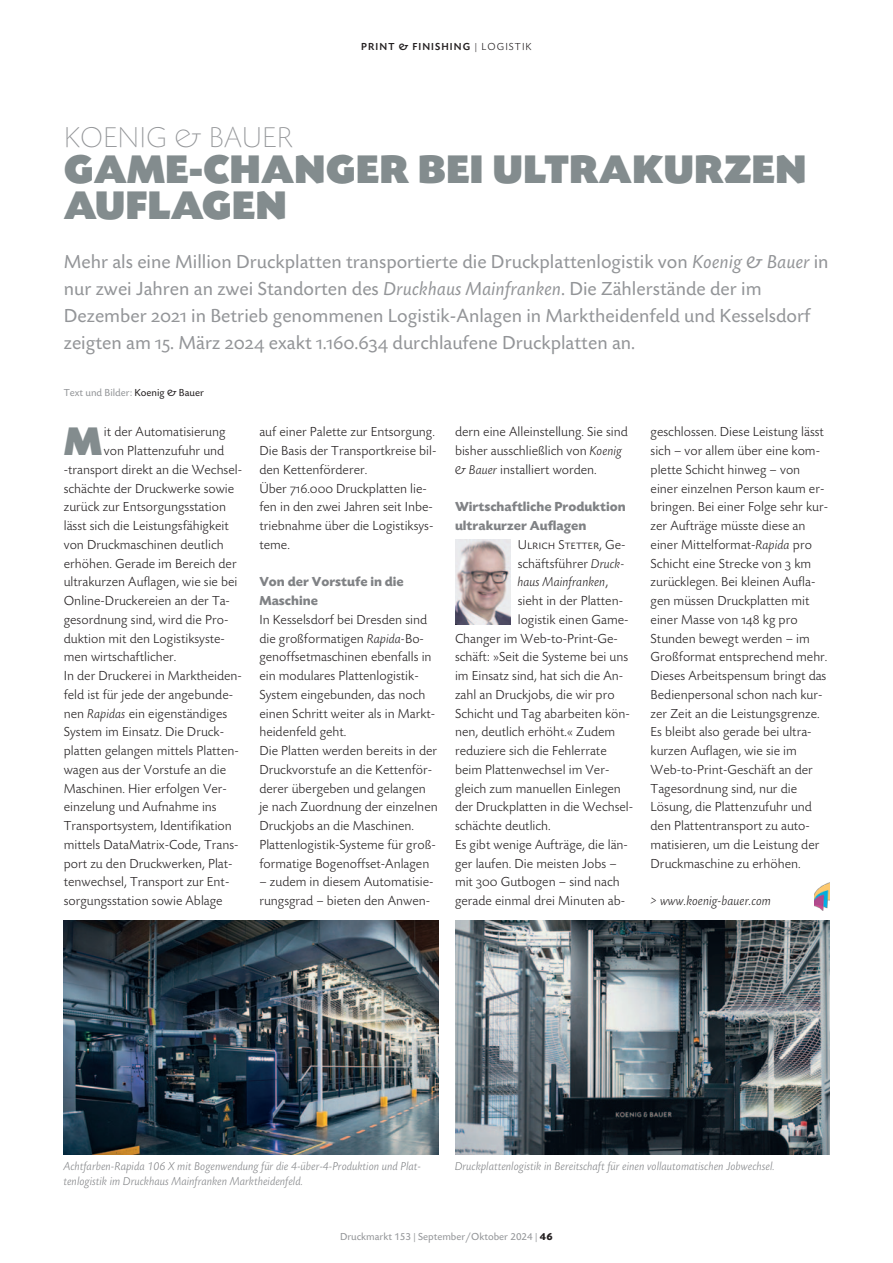
<style>
.page{position:relative;width:893px;height:1263px;background:#fff}
.page>*{position:absolute;margin:0;border:0;box-sizing:border-box;transform-origin:0 0}
.t1{font:42px/36px "Today SB Ultra";color:#838c8e}
.t2{font:300 expanded 30px "Today SB";color:#939598}
.t3{font:19.5px/27px "Today SB";color:#939598}
.t4{font:300 13.5px/18.8px "Today SB";color:#231f20}
.t5{font:700 13.5px/18.8px "Today SB";color:#808285}
.t6{font:italic 300 13.5px "Today SB";color:#231f20}
.t7{font:13.5px "Today SB Caps Lig";color:#231f20}
.t8{font:italic 300 12px "Today SB";color:#808285}
.t9{font:10.5px "Today SB";color:#939598}
.t10{font:500 10.5px "Today SB";letter-spacing:.1em;color:#231f20}
.s1{font-weight:300}
.s2{font-style:italic}
.s3{font-family:"Today SB Caps"}
.s4{color:#231f20}
.s5{font-family:"Today SB Caps Lig";font-weight:400}
.s6{font-family:"Today SB";font-weight:300}
.s7{font-style:normal}
.s8{font-weight:700;color:#231f20}
</style>
<div class="page">
<img style="left:455px;top:921px;width:374px;height:234px">
<img style="left:64px;top:921px;width:374px;height:234px">
<img style="left:455px;top:540px;width:55px;height:85px">
<img style="left:814px;top:882px;width:15px;height:28px">
<p class="t10" style="left:361px;top:42px;width:172px">PRINT &amp; FINISHING <span class="s1">| LOGISTIK</span></p>
<p class="t2" style="left:64px;top:127px;width:230px">KOENIG &amp; BAUER</p>
<p class="t1" style="left:64px;top:157px;width:744px">GAME-CHANGER BEI ULTRAKURZEN<br>AUFLAGEN</p>
<p class="t3" style="left:64px;top:250px;width:766px">Mehr als eine Million Druckplatten transportierte die Druck plattenlogistik von <span class="s2">Koenig &amp; Bauer</span> in nur zwei Jahren an zwei Standorten des <span class="s2">Druckhaus Mainfranken</span>. Die Zählerstände der im Dezember <span class="s3">2021</span> in Betrieb genommenen Logistik-Anlagen in Markt heidenfeld und Kesselsdorf zeigten am <span class="s3">15</span>. März <span class="s3">2024</span> exakt <span class="s3">1.160.634</span> durchlaufene Druckplatten an.</p>
<p class="t9" style="left:64px;top:388px;width:142px">Text und Bilder: <span class="s4">Koenig &amp; Bauer</span></p>
<p class="t1" style="left:64px;top:428px;width:40px">M</p>
<p class="t4" style="left:259px;top:424px;width:179px;text-align:justify">auf einer Palette zur Entsorgung.<br>Die Basis der Transportkreise bil - den Kettenförderer.</p>
<p class="t4" style="left:259px;top:480px;width:176px">Über <span class="s5">716.000</span> Druckplatten lie - fen in den zwei Jahren seit In be - trieb nahme über die Logistik sys - teme.</p>
<p class="t5" style="left:259px;top:574px;width:146px">Von der Vorstufe in die<br>Maschine</p>
<p class="t4" style="left:259px;top:612px;width:177px">In Kesselsdorf bei Dresden sind die großformatigen <span class="s2">Rapida-</span>Bo - genoffset maschinen ebenfalls in ein modulares Plattenlogistik-<br>System eingebunden, das noch einen Schritt weiter als in Markt - hei den feld geht.</p>
<p class="t4" style="left:259px;top:743px;width:180px">Die Platten wer den bereits in der<br>Druckvorstufe an die Kettenför - derer überge ben und gelangen je nach Zu ordnung der einzelnen<br>Druck jobs an die Maschinen.<br>Platten logistik-Systeme für groß - for matige Bogenoffset-Anlagen</p>
<p class="t4" style="left:259px;top:874px;width:176px">– zu dem in diesem Automatisie - rungs grad – bieten den Anwen -</p>
<p class="t4" style="left:104px;top:424px;width:123px">it der Automatisierung</p>
<p class="t4" style="left:104px;top:443px;width:122px">von Plattenzufuhr und</p>
<p class="t4" style="left:64px;top:462px;width:180px">-transport direkt an die Wechsel -</p>
<p class="t4" style="left:64px;top:480px;width:172px">schächte der Druckwerke sowie</p>
<p class="t4" style="left:64px;top:499px;width:164px">zurück zur Entsorgungsstation</p>
<p class="t4" style="left:64px;top:518px;width:167px">lässt sich die Leistungsfähigkeit</p>
<p class="t4" style="left:64px;top:537px;width:161px">von Druckmaschinen deutlich</p>
<p class="t4" style="left:64px;top:555px;width:174px">erhöhen. Gerade im Bereich der</p>
<p class="t4" style="left:64px;top:574px;width:175px">ultrakurzen Auflagen, wie sie bei</p>
<p class="t4" style="left:64px;top:593px;width:168px">Online-Druckereien an der Ta -</p>
<p class="t4" style="left:64px;top:612px;width:166px">ges ordnung sind, wird die Pro -</p>
<p class="t4" style="left:64px;top:630px;width:163px">duktion mit den Logistiksyste -</p>
<p class="t4" style="left:64px;top:649px;width:114px">men wirt schaft licher.</p>
<p class="t4" style="left:64px;top:668px;width:180px">In der Druckerei in Markthei den - feld ist für jede der angebunde - nen <span class="s2">Rapi das</span> ein eigenständiges<br>System im Einsatz. Die Druck - platten gelan gen mittels Platten - wagen aus der Vorstufe an die<br>Maschinen. Hier erfolgen Ver - einzelung und Auf nahme ins<br>Transportsystem, Iden tifikation mittels DataMa trix-Code, Trans - port zu den Druck werken, Plat - ten wech sel, Transport zur Ent - sor gungs station sowie Ablage</p>
<p class="t4" style="left:455px;top:424px;width:174px">dern eine Alleinstellung. Sie sind bisher ausschließlich von <span class="s2">Koenig &amp; Bauer</span> installiert worden.</p>
<p class="t5" style="left:455px;top:499px;width:172px">Wirtschaftliche Produktion ultrakurzer Auflagen</p>
<p class="t7" style="left:518px;top:536px;width:109px">Ulrich Stetter<span class="s6">, Ge -</span></p>
<p class="t4" style="left:518px;top:555px;width:108px">schäftsführer <span class="s2">Druck -</span></p>
<p class="t6" style="left:518px;top:577px;width:92px">haus Mainfran ken<span class="s7">,</span></p>
<p class="t4" style="left:518px;top:593px;width:107px">sieht in der Plat ten -</p>
<p class="t4" style="left:518px;top:612px;width:112px">logistik einen Game-</p>
<p class="t4" style="left:455px;top:630px;width:164px">Changer im Web-to-Print-Ge -</p>
<p class="t4" style="left:455px;top:649px;width:175px">schäft: »Seit die Systeme bei uns</p>
<p class="t4" style="left:455px;top:668px;width:170px">im Einsatz sind, hat sich die An -</p>
<p class="t4" style="left:455px;top:687px;width:161px">zahl an Druckjobs, die wir pro</p>
<p class="t4" style="left:455px;top:705px;width:176px">Schicht und Tag abarbeiten kön -</p>
<p class="t4" style="left:455px;top:724px;width:162px">nen, deutlich erhöht.« Zu dem</p>
<p class="t4" style="left:455px;top:743px;width:153px">re duziere sich die Fehler rate</p>
<p class="t4" style="left:455px;top:762px;width:156px">beim Plattenwechsel im Ver -</p>
<p class="t4" style="left:455px;top:780px;width:167px">gleich zum manuellen Einle gen</p>
<p class="t4" style="left:455px;top:799px;width:180px">der Druckplatten in die Wechsel -</p>
<p class="t4" style="left:455px;top:818px;width:97px">schächte deutlich.</p>
<p class="t4" style="left:455px;top:837px;width:174px">Es gibt wenige Aufträge, die län - ger laufen. Die meisten Jobs – mit <span class="s5">300</span> Gutbogen – sind nach gerade einmal drei Minuten ab -</p>
<p class="t4" style="left:651px;top:424px;width:179px">geschlossen. Diese Leistung lässt sich – vor allem über eine kom - plette Schicht hinweg – von einer einzelnen Person kaum er - brin gen. Bei einer Folge sehr kur - zer Aufträge müsste diese an einer Mittelformat-<span class="s2">Rapida</span> pro<br>Schicht eine Strecke von <span class="s5">3</span> km zurücklegen. Bei kleinen Aufla - gen müssen Druckplatten mit einer Masse von <span class="s5">148</span> kg pro<br>Stun den bewegt werden – im<br>Groß format entsprechend mehr.<br>Dieses Arbeitspensum bringt das<br>Bedienpersonal schon nach kur - zer Zeit an die Leistungsgrenze.</p>
<p class="t4" style="left:651px;top:724px;width:170px">Es bleibt also gerade bei ultra - kurzen Auflagen, wie sie im<br>Web-to-Print-Geschäft an der<br>Tagesordnung sind, nur die<br>Lösung, die Plattenzufuhr und den Plattentransport zu auto - matisieren, um die Leistung der<br>Druckmaschine zu er höhen.</p>
<p class="t6" style="left:651px;top:896px;width:122px">&gt; www.koenig-bauer.com</p>
<p class="t8" style="left:64px;top:1162px;width:359px">Achtfarben-Rapida 106 X mit Bogenwendung für die 4-über-4-Produktion und Plat -</p>
<p class="t8" style="left:455px;top:1162px;width:322px">Druckplattenlogistik in Bereitschaft für einen vollautomatischen Jobwechsel.</p>
<p class="t8" style="left:64px;top:1177px;width:241px">tenlogistik im Druckhaus Mainfranken Marktheidenfeld.</p>
<p class="t9" style="left:340px;top:1233px;width:214px">Druckmarkt 153 | September/Oktober 2024 | <span class="s8">46</span></p>
</div>
